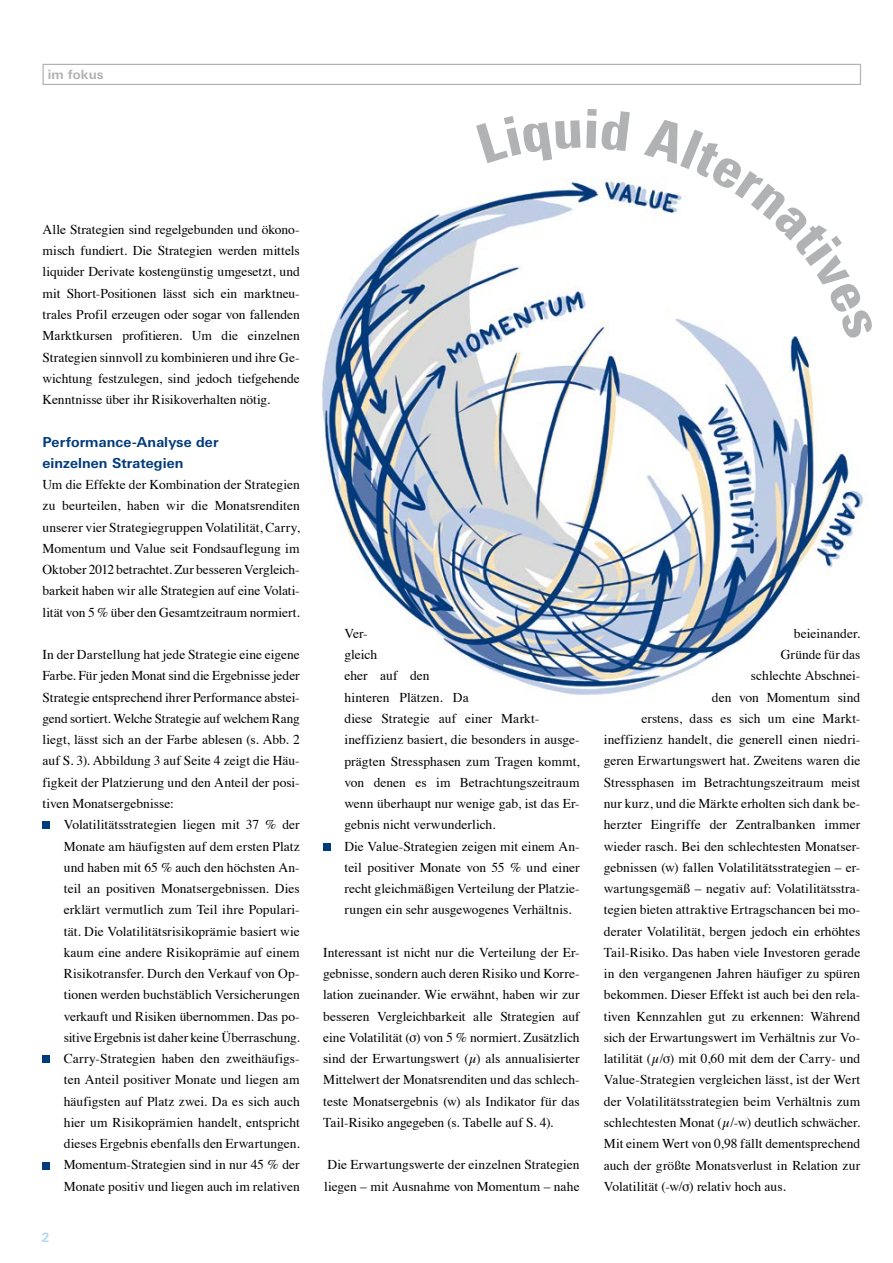
<style>
.page{position:relative;width:893px;height:1263px;background:#fff}
.page>*{position:absolute;margin:0;border:0;box-sizing:border-box;transform-origin:0 0}
.t1{font:700 13.8px/21.3px "Linotype Univers Basic";letter-spacing:.005em;color:#003b7c}
.t2{font:13.5px/21.3px "Times";color:#000;text-align:justify}
.t3{font:700 12.75px "Linotype Univers Basic";letter-spacing:.005em;color:#b1b2b3}
.t4{font:700 12.75px "Linotype Univers Basic";color:#b4d6f2}
</style>
<div class="page">
<div style="left:43px;top:64px;width:818px;height:21px;border:1px solid #b1b2b3"></div>
<img style="left:322px;top:178px;width:543px;height:517px">
<div style="left:323px;top:843px;width:8px;height:7px;background:#003b7c"></div>
<div style="left:43px;top:821px;width:7px;height:8px;background:#003b7c"></div>
<div style="left:43px;top:1055px;width:7px;height:8px;background:#003b7c"></div>
<div style="left:43px;top:1162px;width:7px;height:7px;background:#003b7c"></div>
<svg style="left:644px;top:178px;width:221px;height:162px"></svg>
<p class="t3" style="left:48px;top:67px;width:57px">im fokus</p>
<p class="t2" style="left:43px;top:218px;width:259px">Alle Strategien sind regelgebunden und ökono&shy;misch fundiert. Die Strategien werden mittels liquider Derivate kostengünstig umgesetzt, und mit Short-Positionen lässt sich ein marktneu&shy;trales Profil erzeugen oder sogar von fallenden Marktkursen profitieren. Um die einzelnen Strategien sinnvoll zu kombinieren und ihre Ge&shy;wichtung festzulegen, sind jedoch tiefgehende Kenntnisse über ihr Risikoverhalten nötig.</p>
<p class="t1" style="left:43px;top:431px;width:177px">Performance-Analyse der einzelnen Strategien</p>
<p class="t2" style="left:43px;top:473px;width:259px">Um die Effekte der Kombination der Strategien zu beurteilen, haben wir die Monatsrenditen unserer vier Strategiegruppen Volatilität, Carry, Momentum und Value seit Fondsauflegung im Oktober 2012 betrachtet. Zur besseren Vergleich&shy;barkeit haben wir alle Strategien auf eine Volati&shy;lität von 5 % über den Gesamtzeitraum normiert.</p>
<p class="t2" style="left:43px;top:643px;width:259px">In der Darstellung hat jede Strategie eine eigene Farbe. Für jeden Monat sind die Ergebnisse jeder Strategie entsprechend ihrer Performance abstei&shy;gend sortiert. Welche Strategie auf welchem Rang liegt, lässt sich an der Farbe ablesen (s. Abb. 2 auf S. 3). Abbildung 3 auf Seite 4 zeigt die Häu&shy;figkeit der Platzierung und den Anteil der posi&shy;tiven Monatsergebnisse:</p>
<p class="t2" style="left:64px;top:813px;width:238px">Volatilitätsstrategien liegen mit 37 % der Monate am häufigsten auf dem ersten Platz und haben mit 65 % auch den höchsten An&shy;teil an positiven Monatsergebnissen. Dies erklärt vermutlich zum Teil ihre Populari&shy;tät. Die Volatilitätsrisikoprämie basiert wie kaum eine andere Risikoprämie auf einem Risikotransfer. Durch den Verkauf von Op&shy;tionen werden buchstäblich Versicherungen verkauft und Risiken übernommen. Das po&shy;sitive Ergebnis ist daher keine Überraschung.<br>Carry-Strategien haben den zweithäufigs&shy;ten Anteil positiver Monate und liegen am häufigsten auf Platz zwei. Da es sich auch hier um Risikoprämien handelt, entspricht dieses Ergebnis ebenfalls den Erwartungen.<br>Momentum-Strategien sind in nur 45 % der Monate positiv und liegen auch im relativen</p>
<p class="t4" style="left:41px;top:1229px;width:10px">2</p>
<p class="t2" style="left:344px;top:622px;width:237px;text-align:left">Ver-<br>gleich<br>eher auf den<br>hinteren Plätzen. Da<br>diese Strategie auf einer Markt&shy;ineffizienz basiert, die besonders in ausge&shy;prägten Stressphasen zum Tragen kommt, von denen es im Betrachtungszeitraum wenn überhaupt nur wenige gab, ist das Er&shy;gebnis nicht verwunderlich.<br>Die Value-Strategien zeigen mit einem An&shy;teil positiver Monate von 55 % und einer recht gleichmäßigen Verteilung der Platzie&shy;rungen ein sehr ausgewogenes Verhältnis.</p>
<p class="t2" style="left:323px;top:940px;width:258px">Interessant ist nicht nur die Verteilung der Er&shy;gebnisse, sondern auch deren Risiko und Korre&shy;lation zueinander. Wie erwähnt, haben wir zur besseren Vergleichbarkeit alle Strategien auf eine Volatilität (σ) von 5 % normiert. Zusätzlich sind der Erwartungswert (µ) als annualisierter Mittelwert der Monatsrenditen und das schlech&shy;teste Monatsergebnis (w) als Indikator für das Tail-Risiko angegeben (s. Tabelle auf S. 4).</p>
<p class="t2" style="left:324px;top:1153px;width:257px">Die Erwartungswerte der einzelnen Strategien liegen – mit Ausnahme von Momentum – nahe</p>
<p class="t2" style="left:794px;top:621px;width:68px">beieinander.</p>
<p class="t2" style="left:781px;top:643px;width:81px">Gründe für das</p>
<p class="t2" style="left:751px;top:664px;width:111px">schlechte Abschnei-</p>
<p class="t2" style="left:712px;top:685px;width:150px">den von Momentum sind</p>
<p class="t2" style="left:641px;top:707px;width:219px">erstens, dass es sich um eine Markt-</p>
<p class="t2" style="left:604px;top:728px;width:257px">ineffizienz handelt, die generell einen niedri-</p>
<p class="t2" style="left:604px;top:749px;width:258px">geren Erwartungswert hat. Zweitens waren die</p>
<p class="t2" style="left:604px;top:770px;width:258px">Stressphasen im Betrachtungszeitraum meist</p>
<p class="t2" style="left:604px;top:792px;width:258px">nur kurz, und die Märkte erholten sich dank be-</p>
<p class="t2" style="left:604px;top:813px;width:258px">herzter Eingriffe der Zentralbanken immer</p>
<p class="t2" style="left:604px;top:834px;width:258px">wieder rasch. Bei den schlechtesten Monatser-</p>
<p class="t2" style="left:604px;top:855px;width:257px">gebnissen (w) fallen Volatilitätsstrategien – er-</p>
<p class="t2" style="left:604px;top:877px;width:258px">wartungsgemäß – negativ auf: Volatilitätsstra-</p>
<p class="t2" style="left:604px;top:898px;width:257px">tegien bieten attraktive Ertragschancen bei mo-</p>
<p class="t2" style="left:604px;top:919px;width:258px">derater Volatilität, bergen jedoch ein erhöhtes</p>
<p class="t2" style="left:604px;top:940px;width:258px">Tail-Risiko. Das haben viele Investoren gerade</p>
<p class="t2" style="left:604px;top:962px;width:258px">in den vergangenen Jahren häufiger zu spüren</p>
<p class="t2" style="left:604px;top:983px;width:258px">bekommen. Dieser Effekt ist auch bei den rela-</p>
<p class="t2" style="left:604px;top:1004px;width:258px">tiven Kennzahlen gut zu erkennen: Während</p>
<p class="t2" style="left:604px;top:1025px;width:258px">sich der Erwartungswert im Verhältnis zur Vo-</p>
<p class="t2" style="left:604px;top:1047px;width:258px">latilität (µ/σ) mit 0,60 mit dem der Carry- und</p>
<p class="t2" style="left:604px;top:1068px;width:258px">Value-Strategien vergleichen lässt, ist der Wert</p>
<p class="t2" style="left:604px;top:1089px;width:258px">der Volatilitätsstrategien beim Verhältnis zum</p>
<p class="t2" style="left:604px;top:1110px;width:258px">schlechtesten Monat (µ/-w) deutlich schwächer.</p>
<p class="t2" style="left:604px;top:1132px;width:258px">Mit einem Wert von 0,98 fällt dementsprechend</p>
<p class="t2" style="left:604px;top:1153px;width:258px">auch der größte Monatsverlust in Relation zur</p>
<p class="t2" style="left:604px;top:1174px;width:183px">Volatilität (-w/σ) relativ hoch aus.</p>
</div>
